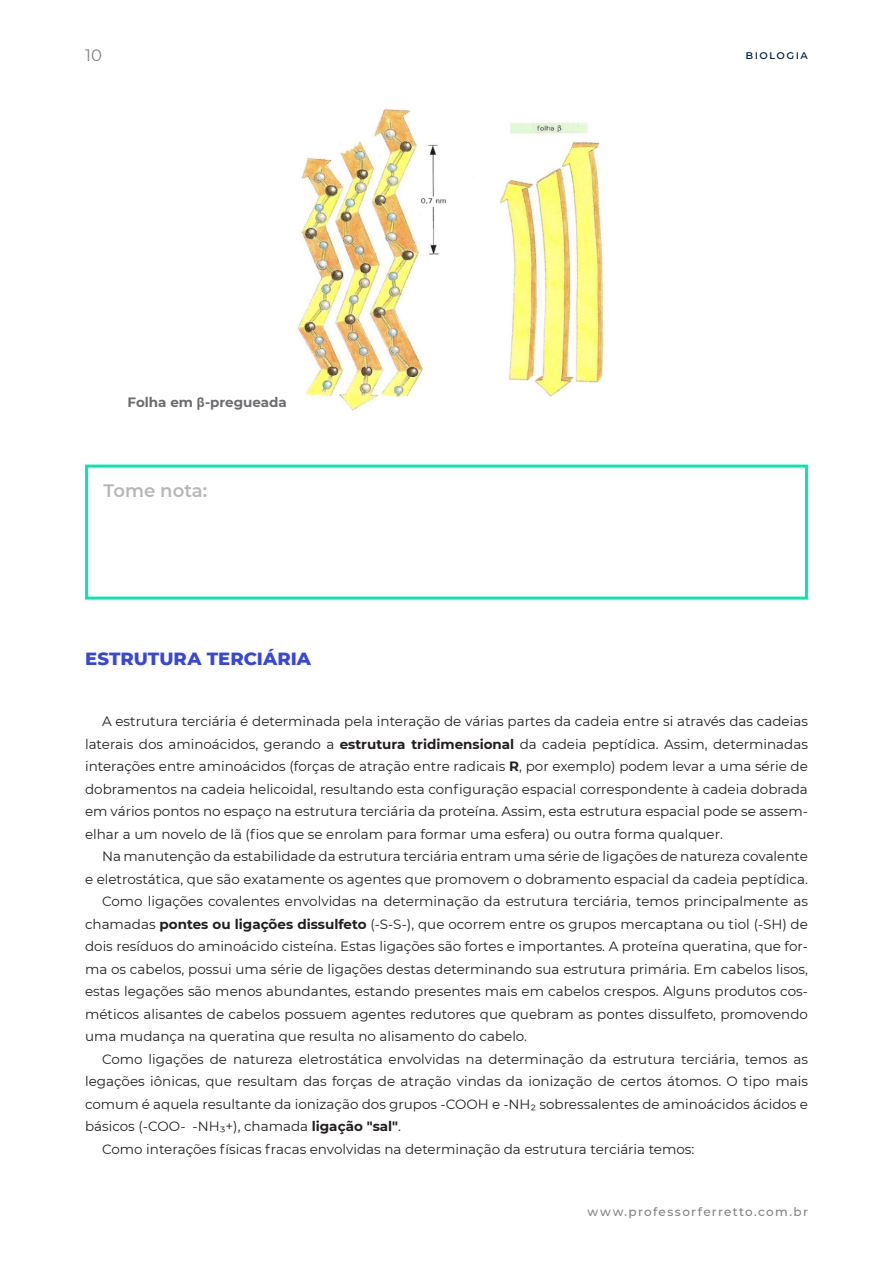
<style>
.page{position:relative;width:893px;height:1263px;background:#fff}
.page>*{position:absolute;margin:0;border:0;box-sizing:border-box;transform-origin:0 0}
.Title_01{font:800 18px "Montserrat";letter-spacing:.005em;color:#3846dc}
.t1{font:600 18px "Montserrat";color:#6c6d70}
.t2{font:16.5px "Montserrat";color:#808285}
.t3{font:13.5px/22.5px "Montserrat";color:#231f20;text-align:justify}
.t4{font:700 13.5px "Montserrat";color:#6c6d70}
.t5{font:500 12px "Montserrat";letter-spacing:.11em;color:#808285}
.t6{font:500 12px "Montserrat";letter-spacing:.11em;color:#061f3f}
.s1{font-family:"Helvetica"}
.s2{font-weight:700}
</style>
<div class="page">
<img style="left:297px;top:109px;width:307px;height:302px">
<div style="left:85px;top:465px;width:723px;height:135px;border:3px solid #00eaac"></div>
<p class="t2" style="left:85px;top:44px;width:18px">10</p>
<p class="t6" style="left:746px;top:46px;width:64px">biologia</p>
<p class="t4" style="left:128px;top:393px;width:161px">Folha em <span class="s1">β</span>-pregueada</p>
<h1 class="t1" style="left:104px;top:478px;width:105px">Tome nota:</h1>
<p class="Title_01" style="left:85px;top:645px;width:228px">ESTRUTURA TERCIÁRIA</p>
<p class="t3" style="left:85px;top:710px;width:724px;text-indent:17px">A estrutura terciária é determinada pela interação de várias partes da cadeia entre si através das cadeias laterais dos aminoácidos, gerando a <span class="s2">estrutura tridimensional</span> da cadeia peptídica. Assim, determinadas interações entre aminoácidos (forças de atração entre radicais <span class="s2">R</span>, por exemplo) podem levar a uma série de dobramentos na cadeia helicoidal, resultando esta configuração espacial correspondente à cadeia dobrada em vários pontos no espaço na estrutura terciária da proteína. Assim, esta estrutura espacial pode se assem&shy;elhar a um novelo de lã (fios que se enrolam para formar uma esfera) ou outra forma qualquer.</p>
<p class="t3" style="left:85px;top:845px;width:724px;text-align:right">Na manutenção da estabilidade da estrutura terciária entram uma série de ligações de natureza covalente<br>e eletrostática, que são exatamente os agentes que promovem o dobramento espacial da cadeia peptídica.</p>
<p class="t3" style="left:85px;top:890px;width:724px;text-indent:17px">Como ligações covalentes envolvidas na determinação da estrutura terciária, temos principalmente as chamadas <span class="s2">pontes ou ligações dissulfeto</span> (-S-S-), que ocorrem entre os grupos mercaptana ou tiol (-SH) de dois resíduos do aminoácido cisteína. Estas ligações são fortes e importantes. A proteína queratina, que for&shy;ma os cabelos, possui uma série de ligações destas determinando sua estrutura primária. Em cabelos lisos, estas legações são menos abundantes, estando presentes mais em cabelos crespos. Alguns produtos cos&shy;méticos alisantes de cabelos possuem agentes redutores que quebram as pontes dissulfeto, promovendo uma mudança na queratina que resulta no alisamento do cabelo.</p>
<p class="t3" style="left:85px;top:1047px;width:724px;text-indent:17px">Como ligações de natureza eletrostática envolvidas na determinação da estrutura terciária, temos as legações iônicas, que resultam das forças de atração vindas da ionização de certos átomos. O tipo mais comum é aquela resultante da ionização dos grupos -COOH e -NH2 sobressalentes de aminoácidos ácidos e básicos (-COO- -NH3+), chamada <span class="s2">ligação "sal"</span>.</p>
<p class="t3" style="left:102px;top:1137px;width:594px">Como interações físicas fracas envolvidas na determinação da estrutura terciária temos:</p>
<p class="t5" style="left:588px;top:1203px;width:222px">www.professorferretto.com.br</p>
</div>
